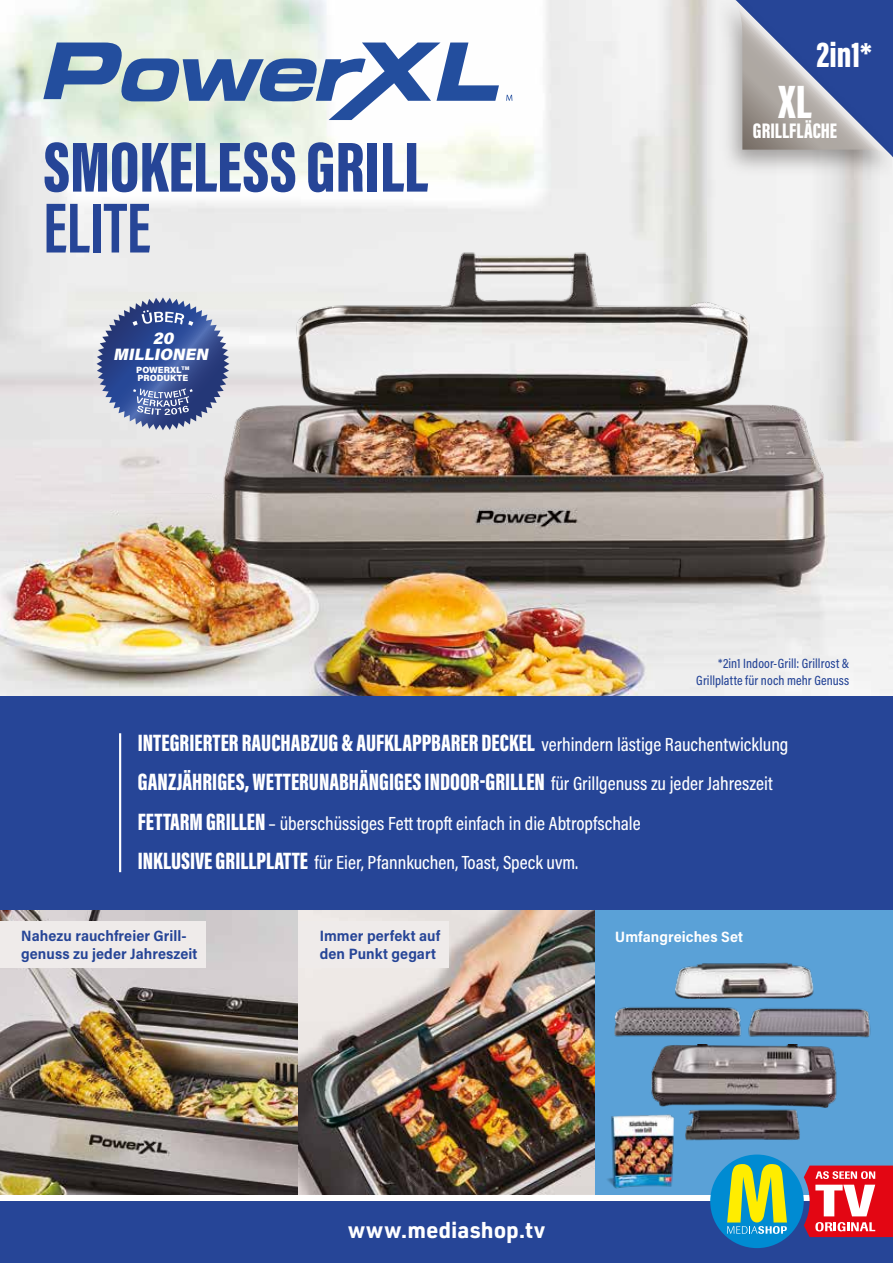
<style>
.page{position:relative;width:893px;height:1263px;background:#fff}
.page>*{position:absolute;margin:0;border:0;box-sizing:border-box;transform-origin:0 0}
.t1{font:900 48.15px "Acumin Pro Extra Cond";color:#fff}
.t2{font:900 36.15px "Acumin Pro Extra Cond";color:#fff}
.t3{font:900 24.3px/39.2px "Acumin Pro Extra Cond";color:#fff}
.t4{font:700 22.5px "URWDIN";color:#fff}
.t5{font:900 21.75px "Acumin Pro Extra Cond";color:#fff}
.t6{font:500 19.2px/39.2px "Acumin Pro Cond";color:#fff}
.t7{font:italic 900 16.5px/15.9px "Acumin Pro";color:#fff;text-align:center}
.t8{font:700 15px/18px "Acumin Pro Semi Cond";letter-spacing:.005em;color:#264597}
.t9{font:600 15px/18px "URWDIN Semi Cond";letter-spacing:.01em;color:#264597}
.t10{font:700 15px "Acumin Pro Semi Cond";letter-spacing:.005em;color:#fff}
.t11{font:500 13.5px/16.5px "Acumin Pro Cond";letter-spacing:.01em;color:#264597;text-align:right}
.t12{font:900 9px/8.4px "Acumin Pro";color:#fff}
.s1{font-family:"Acumin Pro Cond";font-weight:500;font-size:19.2px}
.s2{font-family:"Acumin Pro Extra Cond";font-weight:900;font-size:24.3px}
</style>
<div class="page">
<img style="left:0;top:0;width:893px;height:164px">
<img style="left:0;top:164px;width:893px;height:533px">
<img style="left:705px;top:0;width:187px;height:190px">
<svg style="left:735px;top:0;width:158px;height:157px;background:#6f7ba2"></svg>
<div style="left:0;top:697px;width:893px;height:214px;background:#264597"></div>
<hr style="left:119px;top:733px;width:2px;height:139px;background:#fff">
<div style="left:595px;top:911px;width:298px;height:284px;background:#5aa1d7"></div>
<img style="left:614px;top:1007px;width:127px;height:30px">
<img style="left:748px;top:1008px;width:123px;height:30px">
<img style="left:651px;top:1045px;width:186px;height:63px">
<img style="left:685px;top:1106px;width:116px;height:35px">
<img style="left:675px;top:962px;width:139px;height:37px">
<img style="left:607px;top:1114px;width:67px;height:75px">
<img style="left:0;top:911px;width:595px;height:284px">
<svg style="left:506px;top:95px;width:6px;height:6px"></svg>
<svg style="left:43px;top:43px;width:456px;height:77px"></svg>
<svg style="left:45px;top:142px;width:250px;height:50px;background:#758ab9"></svg>
<svg style="left:308px;top:142px;width:55px;height:50px"></svg>
<div style="left:368px;top:143px;width:9px;height:49px;background:#264597"></div>
<svg style="left:383px;top:143px;width:45px;height:49px"></svg>
<svg style="left:47px;top:204px;width:43px;height:48px"></svg>
<div style="left:93px;top:204px;width:7px;height:48px;background:#264597"></div>
<svg style="left:104px;top:204px;width:46px;height:48px;background:#8d9cc3"></svg>
<div style="left:0;top:922px;width:206px;height:46px;background:#efebea"></div>
<div style="left:298px;top:922px;width:151px;height:46px;background:#efebea"></div>
<svg style="left:97px;top:298px;width:132px;height:132px;background:#687aaa"></svg>
<div style="left:0;top:1201px;width:893px;height:62px;background:#264597"></div>
<div style="left:710px;top:1154px;width:94px;height:94px;background:#008bd2;border-radius:50%"></div>
<svg style="left:727px;top:1164px;width:60px;height:70px"></svg>
<svg style="left:804px;top:1165px;width:89px;height:72px;background:#e34854"></svg>
<h2 class="t2" style="left:816px;top:32px;width:57px">2in1*</h2>
<p class="t7" style="left:113px;top:330px;width:100px">20<br>MILLIONEN</p>
<p class="t12" style="left:136px;top:365px;width:55px">POWERXL<sup>TM<br></sup>PRODUKTE</p>
<h1 class="t1" style="left:778px;top:73px;width:35px">XL</h1>
<p class="t5" style="left:753px;top:118px;width:86px">GRILLFLÄCHE</p>
<p class="t11" style="left:696px;top:655px;width:155px">*2in1 Indoor-Grill: Grillrost &amp;<br>Grillplatte für noch mehr Genuss</p>
<p class="t3" style="left:138px;top:723px;width:652px">INTEGRIERTER RAUCHABZUG &amp; AUFKLAPPBARER DECKEL <span class="s1">verhindern lästige Rauchentwicklung<br></span>GANZJÄHRIGES, WETTERUNABHÄNGIGES INDOOR-GRILLEN <span class="s1">für Grillgenuss zu jeder Jahreszeit</span></p>
<p class="t6" style="left:138px;top:803px;width:504px"><span class="s2">FETTARM GRILLEN</span> – überschüssiges Fett tropft einfach in die Abtropfschale<br><span class="s2">INKLUSIVE GRILLPLATTE</span> für Eier, Pfannkuchen, Toast, Speck uvm.</p>
<p class="t8" style="left:21px;top:926px;width:178px">Nahezu rauchfreier Grill&shy;genuss zu jeder Jahreszeit</p>
<p class="t8" style="left:320px;top:926px;width:122px">Immer perfekt auf den Punkt gegart</p>
<p class="t9" style="left:315px;top:926px;width:110px">Immer perfekt auf den Punkt ge art</p>
<p class="t10" style="left:615px;top:926px;width:129px">Umfangreiches Set</p>
<p class="t4" style="left:348px;top:1214px;width:199px">www.mediashop.tv</p>
</div>
